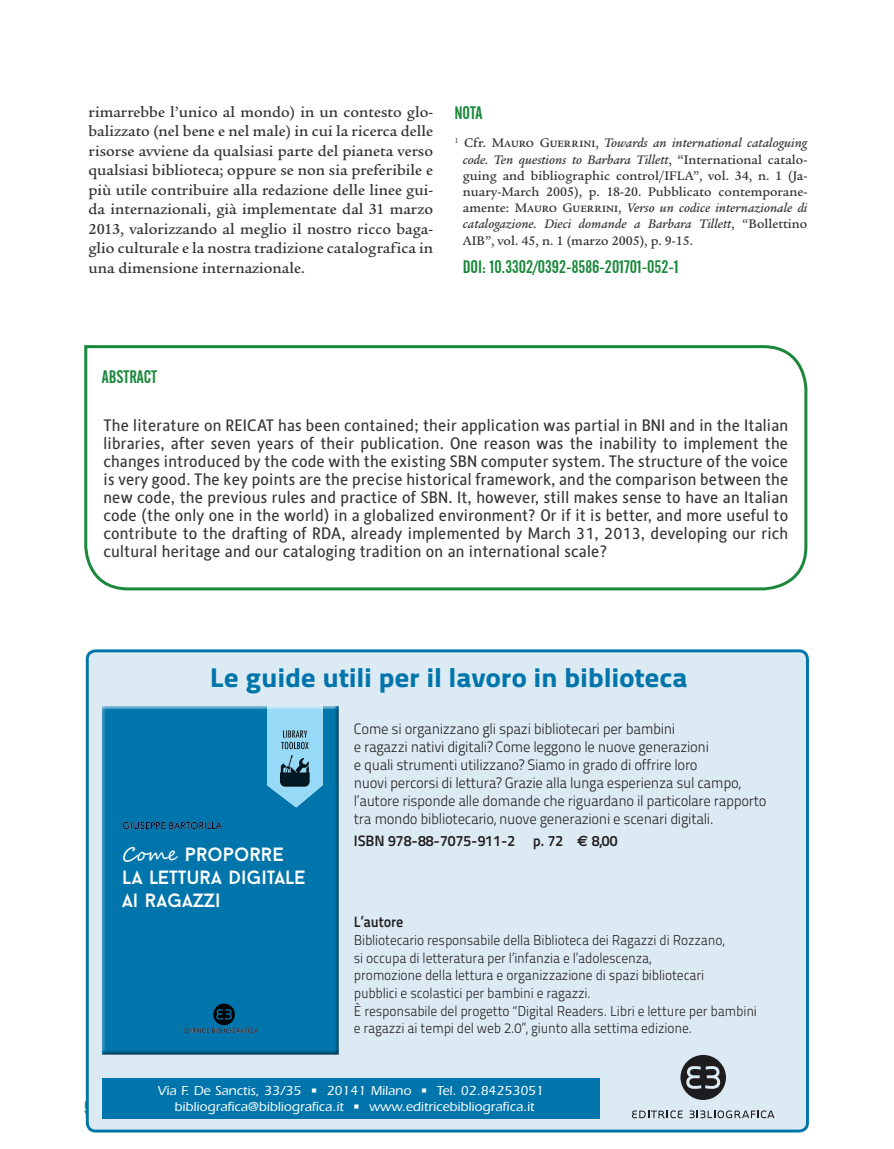
<style>
.page{position:relative;width:894px;height:1149px;background:#fff}
.page>*{position:absolute;margin:0;border:0;box-sizing:border-box;transform-origin:0 0}
.t1{font:27px "Titillium Maps 26 L 999 wt";letter-spacing:-.01em;color:#0075ab;scale:1.1 1}
.t2{font:19.2px/23.1px "Baron Neue";color:#fff}
.Titolo_Note{font:18px "Alternate Gothic No 2 BT";color:#19883b}
.testo_abstract{font:16.5px/18px "Alber";letter-spacing:.01em;color:#363536;text-align:justify}
.testi_-_rubriche-1Co{font:500 15.75px/19.5px "Legacy Ser ITC";color:#363536;text-align:justify}
.t3{font:15px/18px "Titillium Maps 26 L 250 wt";letter-spacing:-.02em;color:#231f20}
.t4{font:15px "Titillium Maps 26 L 750 wt";color:#231f20}
.t5{font:15px "Titillium Maps 26 L 750 wt";color:#231f20;scale:.95 1}
.t6{font:14.25px/17.7px "Titillium Maps 26 L 250 wt";letter-spacing:-.01em;color:#231f20;scale:.95 1}
.note-1colonna{font:500 13.5px/16.2px "Legacy Ser ITC";color:#363536;text-align:justify}
.t7{font:500 13.5px/16.5px "Itc Eras";color:#fff;text-align:center}
.s1{font-family:"Legacy Ser ITC Medi SC";font-weight:400}
.s2{font-style:italic}
.s3{font-family:"Segoe Script"}
.s4{font-family:"Euro Sans";font-weight:700}
</style>
<div class="page">
<svg style="left:84px;top:345px;width:724px;height:246px"></svg>
<div style="left:87px;top:651px;width:720px;height:480px;background:#dceaf4;border-radius:8px"></div>
<div style="left:86px;top:649px;width:723px;height:483px;border:3px solid #0075ab;border-radius:8px"></div>
<div style="left:101px;top:705px;width:240px;height:350px;background:#231f20;opacity:.45"></div>
<div style="left:679px;top:1054px;width:47px;height:46px;background:#231f20;border-radius:50%"></div>
<div style="left:679px;top:1053px;width:48px;height:48px;border:2px solid #fff;border-radius:50%"></div>
<svg style="left:686px;top:1066px;width:34px;height:23px"></svg>
<svg style="left:632px;top:1110px;width:50px;height:8px"></svg>
<svg style="left:689px;top:1110px;width:85px;height:8px"></svg>
<div style="left:102px;top:1078px;width:497px;height:40px;background:#0075ab"></div>
<p class="testi_-_rubriche-1Co" style="left:89px;top:102px;width:346px">rimarrebbe l’unico al mondo) in un contesto glo&shy;balizzato (nel bene e nel male) in cui la ricerca delle risorse avviene da qualsiasi parte del pianeta verso qualsiasi biblioteca; oppure se non sia preferibile e più utile contribuire alla redazione delle linee gui&shy;da internazionali, già implementate dal 31 marzo 2013, valorizzando al meglio il nostro ricco baga&shy;glio culturale e la nostra tradizione catalografica in una dimensione internazionale.</p>
<p class="Titolo_Note" style="left:454px;top:103px;width:30px">NOTA</p>
<p class="note-1colonna" style="left:463px;top:135px;width:346px;text-indent:-9px"><sup>1</sup> Cfr. <span class="s1">Mauro Guerrini</span>, <span class="s2">Towards an international cataloguing code. Ten questions to Barbara Tillett</span>, “International catalo&shy;guing and bibliographic control/IFLA”, vol. 34, n. 1 (Ja&shy;nuary-March 2005), p. 18-20. Pubblicato contemporane&shy;amente: <span class="s1">Mauro Guerrini</span>, <span class="s2">Verso un codice internazionale di catalogazione. Dieci domande a Barbara Tillett</span>, “Bollettino AIB”, vol. 45, n. 1 (marzo 2005), p. 9-15.</p>
<p class="Titolo_Note" style="left:463px;top:257px;width:217px">DOI: 10.3302/0392-8586-201701-052-1</p>
<p class="Titolo_Note" style="left:102px;top:367px;width:57px">ABSTRACT</p>
<p class="testo_abstract" style="left:103px;top:416px;width:686px">The literature on REICAT has been contained; their application was partial in BNI and in the Italian libraries, after seven years of their publication. One reason was the inability to implement the changes introduced by the code with the existing SBN computer system. The structure of the voice is very good. The key points are the precise historical framework, and the comparison between the new code, the previous rules and practice of SBN. It, however, still makes sense to have an Italian code (the only one in the world) in a globalized environment? Or if it is better, and more useful to contribute to the drafting of RDA, already implemented by March 31, 2013, developing our rich cultural heritage and our cataloging tradition on an international scale?</p>
<p class="t1" style="left:210px;top:656px;width:436px">Le guide utili per il lavoro in biblioteca</p>
<p class="Titolo_Note" style="left:84px;top:1098px;width:16px">56</p>
<p class="t2" style="left:122px;top:842px;width:185px"><span class="s3">Come</span> PROPORRE<br>LA LETTURA DIGITALE<br>AI RAGAZZI</p>
<p class="t3" style="left:354px;top:718px;width:414px">Come si organizzano gli spazi bibliotecari per bambini<br>e ragazzi nativi digitali? Come leggono le nuove generazioni<br>e quali strumenti utilizzano? Siamo in grado di offrire loro<br>nuovi percorsi di lettura? Grazie alla lunga esperienza sul campo, l’autore risponde alle domande che riguardano il particolare rapporto tra mondo bibliotecario, nuove generazioni e scenari digitali.</p>
<p class="t4" style="left:354px;top:829px;width:265px">ISBN 978-88-7075-911-2 p. 72 <span class="s4">e</span> 8,00</p>
<p class="t5" style="left:354px;top:910px;width:54px">L’autore</p>
<p class="t6" style="left:354px;top:930px;width:426px">Bibliotecario responsabile della Biblioteca dei Ragazzi di Rozzano,<br>si occupa di letteratura per l’infanzia e l’adolescenza,<br>promozione della lettura e organizzazione di spazi bibliotecari<br>pubblici e scolastici per bambini e ragazzi.<br>È responsabile del progetto “Digital Readers. Libri e letture per bambini e ragazzi ai tempi del web 2.0”, giunto alla settima edizione.</p>
<p class="t7" style="left:158px;top:1082px;width:387px">Via F. De Sanctis, 33/35 • 20141 Milano • Tel. 02.84253051 bibliografica@bibliografica.it • www.editricebibliografica.it</p>
</div>
